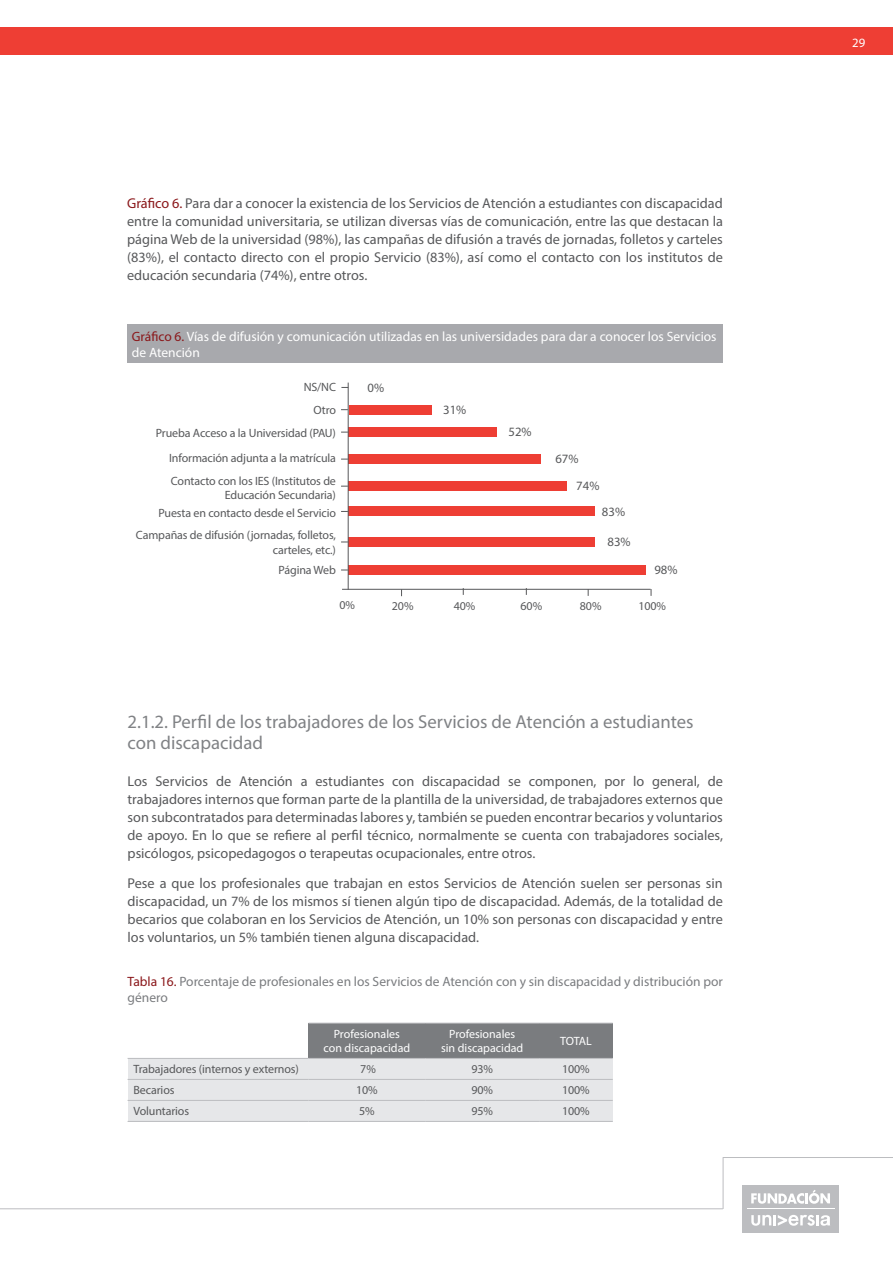
<style>
.page{position:relative;width:893px;height:1263px;background:#fff}
.page>*{position:absolute;margin:0;border:0;box-sizing:border-box;transform-origin:0 0}
.t1{font:18.75px/21px "Myriad Pro";color:#808285}
.t2{font:14.25px/18px "Myriad Pro";color:#57585a;text-align:justify}
.t3{font:13.5px/15.8px "Myriad Pro";color:#fff}
.t4{font:13.5px/15.8px "Myriad Pro";color:#7a7c7f}
.t5{font:12.75px/27px "Myriad Pro";color:#57585a}
.t6{font:12.75px "Myriad Pro";color:#fff}
.t7{font:12px/22.8px "Myriad Pro";letter-spacing:-.01em;color:#57585a;text-align:right}
.t8{font:12px/14.2px "Myriad Pro";color:#fff;text-align:center}
.s1{color:#8a171a}
</style>
<div class="page">
<hr style="left:723px;top:1157px;width:170px;height:1px;background:#bcbdc0">
<hr style="left:723px;top:1157px;width:1px;height:52px;background:#bcbdc0">
<div style="left:743px;top:1185px;width:96px;height:47px;background:#bcbdc0"></div>
<svg style="left:751px;top:1215px;width:79px;height:11px"></svg>
<svg style="left:751px;top:1190px;width:79px;height:14px"></svg>
<hr style="left:747px;top:1209px;width:87px;height:1px;background:#fff">
<hr style="left:0;top:1208px;width:723px;height:1px;background:#bcbdc0">
<div style="left:349px;top:405px;width:82px;height:9px;background:#ee3e34"></div>
<div style="left:348px;top:428px;width:148px;height:9px;background:#ee3e34"></div>
<div style="left:348px;top:455px;width:192px;height:9px;background:#ee3e34"></div>
<div style="left:348px;top:482px;width:219px;height:9px;background:#ee3e34"></div>
<div style="left:348px;top:507px;width:246px;height:9px;background:#ee3e34"></div>
<div style="left:348px;top:537px;width:246px;height:9px;background:#ee3e34"></div>
<div style="left:348px;top:565px;width:298px;height:9px;background:#ee3e34"></div>
<hr style="left:342px;top:589px;width:309px;height:1px;background:#57585a">
<hr style="left:348px;top:383px;width:1px;height:207px;background:#57585a">
<div style="left:128px;top:324px;width:595px;height:39px;background:#a8a9ad"></div>
<div style="left:308px;top:1023px;width:117px;height:35px;background:#7a7c7f"></div>
<div style="left:425px;top:1023px;width:114px;height:35px;background:#7a7c7f"></div>
<div style="left:539px;top:1023px;width:74px;height:35px;background:#7a7c7f"></div>
<div style="left:128px;top:1058px;width:180px;height:21px;background:#e6e7e9"></div>
<div style="left:308px;top:1058px;width:117px;height:21px;background:#e6e7e9"></div>
<div style="left:425px;top:1058px;width:114px;height:21px;background:#e6e7e9"></div>
<div style="left:539px;top:1058px;width:74px;height:21px;background:#e6e7e9"></div>
<div style="left:128px;top:1079px;width:180px;height:21px;background:#e6e7e9"></div>
<div style="left:308px;top:1079px;width:117px;height:21px;background:#e6e7e9"></div>
<div style="left:425px;top:1079px;width:114px;height:21px;background:#e6e7e9"></div>
<div style="left:539px;top:1079px;width:74px;height:21px;background:#e6e7e9"></div>
<div style="left:128px;top:1100px;width:180px;height:21px;background:#e6e7e9"></div>
<div style="left:308px;top:1100px;width:117px;height:21px;background:#e6e7e9"></div>
<div style="left:425px;top:1100px;width:114px;height:21px;background:#e6e7e9"></div>
<div style="left:539px;top:1100px;width:74px;height:21px;background:#e6e7e9"></div>
<hr style="left:128px;top:1058px;width:180px;height:1px;background:#bcbdc0">
<hr style="left:128px;top:1079px;width:180px;height:1px;background:#bcbdc0">
<hr style="left:308px;top:1079px;width:117px;height:1px;background:#bcbdc0">
<hr style="left:425px;top:1079px;width:114px;height:1px;background:#bcbdc0">
<hr style="left:539px;top:1079px;width:74px;height:1px;background:#bcbdc0">
<hr style="left:128px;top:1100px;width:180px;height:1px;background:#bcbdc0">
<hr style="left:308px;top:1100px;width:117px;height:1px;background:#bcbdc0">
<hr style="left:425px;top:1100px;width:114px;height:1px;background:#bcbdc0">
<hr style="left:539px;top:1100px;width:74px;height:1px;background:#bcbdc0">
<hr style="left:128px;top:1121px;width:180px;height:1px;background:#bcbdc0">
<hr style="left:308px;top:1121px;width:117px;height:1px;background:#bcbdc0">
<hr style="left:425px;top:1121px;width:114px;height:1px;background:#bcbdc0">
<hr style="left:539px;top:1121px;width:74px;height:1px;background:#bcbdc0">
<hr style="left:308px;top:1023px;width:117px;height:1px;background:#bcbdc0">
<hr style="left:425px;top:1023px;width:114px;height:1px;background:#bcbdc0">
<hr style="left:539px;top:1023px;width:74px;height:1px;background:#bcbdc0">
<hr style="left:308px;top:1058px;width:117px;height:1px;background:#bcbdc0">
<hr style="left:425px;top:1058px;width:114px;height:1px;background:#bcbdc0">
<hr style="left:539px;top:1058px;width:74px;height:1px;background:#bcbdc0">
<div style="left:0;top:27px;width:893px;height:27px;background:#ee3e34"></div>
<p class="t2" style="left:127px;top:193px;width:597px"><span class="s1">Gráfico 6.</span> Para dar a conocer la existencia de los Servicios de Atención a estudiantes con discapacidad entre la comunidad universitaria, se utilizan diversas vías de comunicación, entre las que destacan la página Web de la universidad (98%), las campañas de difusión a través de jornadas, folletos y carteles (83%), el contacto directo con el propio Servicio (83%), así como el contacto con los institutos de educación secundaria (74%), entre otros.</p>
<p class="t3" style="left:132px;top:328px;width:586px"><span class="s1">Gráfico 6.</span> Vías de difusión y comunicación utilizadas en las universidades para dar a conocer los Servicios de Atención</p>
<p class="t7" style="left:304px;top:375px;width:34px">NS/NC</p>
<p class="t5" style="left:368px;top:374px;width:18px">0%</p>
<p class="t7" style="left:156px;top:398px;width:182px">Otro<br>Prueba Acceso a la Universidad (PAU)</p>
<p class="t7" style="left:169px;top:447px;width:168px;text-align:left">Información adjunta a la matrícula<br>Contacto con los IES (Institutos de</p>
<p class="t7" style="left:158px;top:486px;width:179px;line-height:17.9px">Educación Secundaria)<br>Puesta en contacto desde el Servicio</p>
<p class="t7" style="left:136px;top:528px;width:201px;line-height:14.2px">Campañas de difusión (jornadas, folletos, carteles, etc.)</p>
<p class="t7" style="left:279px;top:558px;width:59px">Página Web</p>
<p class="t5" style="left:443px;top:396px;width:25px">31%</p>
<p class="t5" style="left:509px;top:418px;width:25px">52%</p>
<p class="t5" style="left:576px;top:445px;width:25px;text-indent:-21px">67%<br>74%</p>
<p class="t5" style="left:602px;top:498px;width:25px">83%</p>
<p class="t5" style="left:607px;top:528px;width:25px">83%</p>
<p class="t5" style="left:654px;top:556px;width:25px">98%</p>
<p class="t7" style="left:340px;top:593px;width:17px">0%</p>
<p class="t7" style="left:392px;top:594px;width:23px">20%</p>
<p class="t7" style="left:454px;top:594px;width:23px">40%</p>
<p class="t7" style="left:521px;top:594px;width:23px">60%</p>
<p class="t7" style="left:580px;top:594px;width:23px">80%</p>
<p class="t7" style="left:638px;top:594px;width:29px">100%</p>
<h3 class="t1" style="left:128px;top:711px;width:568px">2.1.2. Perfil de los trabajadores de los Servicios de Atención a estudiantes con discapacidad</h3>
<p class="t2" style="left:128px;top:771px;width:597px">Los Servicios de Atención a estudiantes con discapacidad se componen, por lo general, de trabajadores internos que forman parte de la plantilla de la universidad, de trabajadores externos que son subcontratados para determinadas labores y, también se pueden encontrar becarios y voluntarios de apoyo. En lo que se refiere al perfil técnico, normalmente se cuenta con trabajadores sociales, psicólogos, psicopedagogos o terapeutas ocupacionales, entre otros.</p>
<p class="t2" style="left:128px;top:873px;width:597px">Pese a que los profesionales que trabajan en estos Servicios de Atención suelen ser personas sin discapacidad, un 7% de los mismos sí tienen algún tipo de discapacidad. Además, de la totalidad de becarios que colaboran en los Servicios de Atención, un 10% son personas con discapacidad y entre los voluntarios, un 5% también tienen alguna discapacidad.</p>
<p class="t4" style="left:128px;top:974px;width:597px"><span class="s1">Tabla 16.</span> Porcentaje de profesionales en los Servicios de Atención con y sin discapacidad y distribución por género</p>
<p class="t8" style="left:323px;top:1027px;width:88px">Profesionales con discapacidad</p>
<p class="t8" style="left:441px;top:1027px;width:84px">Profesionales sin discapacidad</p>
<p class="t8" style="left:560px;top:1034px;width:33px">TOTAL</p>
<p class="t7" style="left:134px;top:1058px;width:167px">Trabajadores (internos y externos)</p>
<p class="t7" style="left:360px;top:1058px;width:17px">7%</p>
<p class="t7" style="left:471px;top:1058px;width:23px">93%</p>
<p class="t7" style="left:562px;top:1058px;width:29px">100%</p>
<p class="t7" style="left:134px;top:1079px;width:43px">Becarios</p>
<p class="t7" style="left:356px;top:1079px;width:23px">10%</p>
<p class="t7" style="left:471px;top:1079px;width:23px">90%</p>
<p class="t7" style="left:562px;top:1079px;width:29px">100%</p>
<p class="t7" style="left:134px;top:1100px;width:57px">Voluntarios</p>
<p class="t7" style="left:359px;top:1100px;width:17px">5%</p>
<p class="t7" style="left:471px;top:1100px;width:23px">95%</p>
<p class="t7" style="left:562px;top:1100px;width:29px">100%</p>
<p class="t6" style="left:852px;top:35px;width:15px">29</p>
</div>
